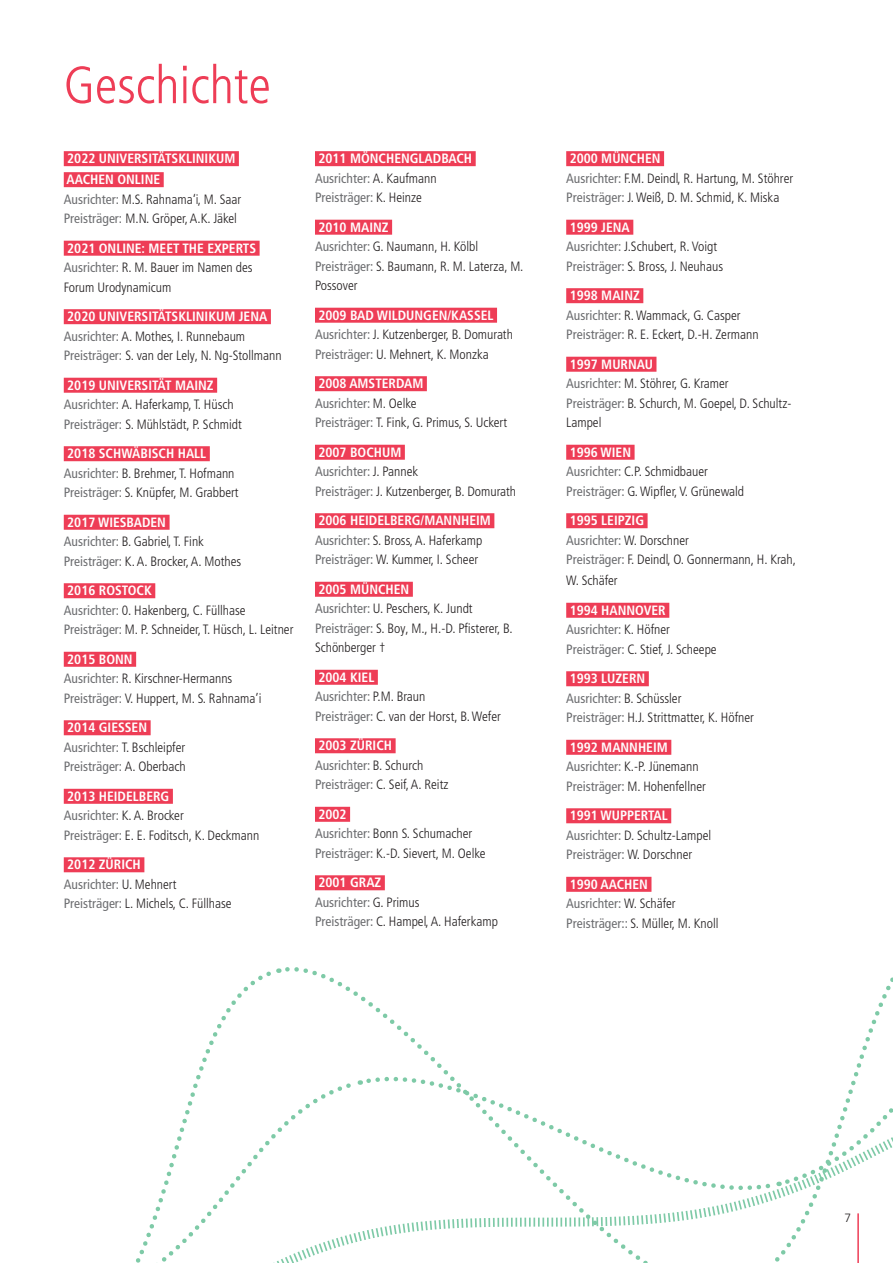
<style>
.page{position:relative;width:893px;height:1263px;background:#fff}
.page>*{position:absolute;margin:0;border:0;box-sizing:border-box;transform-origin:0 0}
.t1{font:300 condensed 52.5px "Frutiger LT Pro";color:#ee3d56}
.t2{font:300 condensed 13.5px/19.5px "Frutiger LT Pro";color:#231f20}
.t3{font:condensed 13.5px/19.5px "Frutiger LT Pro";color:#6c6d70}
.t4{font:700 condensed 13.5px/21px "Frutiger LT Pro";color:#fff}
.t5{font:300 12px "Frutiger LT Pro";color:#231f20}
.s1{font-weight:400;color:#6c6d70}
.s2{font-weight:700;color:#fff}
.s3{font-weight:300;color:#231f20}
</style>
<div class="page">
<div style="left:64px;top:151px;width:175px;height:15px;background:#ee3d56"></div>
<div style="left:64px;top:172px;width:100px;height:15px;background:#ee3d56"></div>
<div style="left:64px;top:241px;width:196px;height:15px;background:#ee3d56"></div>
<div style="left:64px;top:309px;width:207px;height:15px;background:#ee3d56"></div>
<div style="left:64px;top:378px;width:153px;height:15px;background:#ee3d56"></div>
<div style="left:64px;top:446px;width:146px;height:15px;background:#ee3d56"></div>
<div style="left:64px;top:515px;width:106px;height:15px;background:#ee3d56"></div>
<div style="left:64px;top:583px;width:91px;height:15px;background:#ee3d56"></div>
<div style="left:64px;top:652px;width:72px;height:15px;background:#ee3d56"></div>
<div style="left:64px;top:720px;width:87px;height:15px;background:#ee3d56"></div>
<div style="left:64px;top:789px;width:109px;height:15px;background:#ee3d56"></div>
<div style="left:64px;top:857px;width:80px;height:15px;background:#ee3d56"></div>
<div style="left:315px;top:151px;width:161px;height:15px;background:#ee3d56"></div>
<div style="left:315px;top:220px;width:77px;height:15px;background:#ee3d56"></div>
<div style="left:315px;top:308px;width:182px;height:15px;background:#ee3d56"></div>
<div style="left:315px;top:376px;width:112px;height:15px;background:#ee3d56"></div>
<div style="left:315px;top:445px;width:90px;height:15px;background:#ee3d56"></div>
<div style="left:315px;top:513px;width:179px;height:15px;background:#ee3d56"></div>
<div style="left:315px;top:582px;width:98px;height:15px;background:#ee3d56"></div>
<div style="left:315px;top:670px;width:63px;height:15px;background:#ee3d56"></div>
<div style="left:315px;top:738px;width:81px;height:15px;background:#ee3d56"></div>
<div style="left:315px;top:807px;width:35px;height:15px;background:#ee3d56"></div>
<div style="left:315px;top:875px;width:70px;height:15px;background:#ee3d56"></div>
<div style="left:566px;top:151px;width:98px;height:15px;background:#ee3d56"></div>
<div style="left:566px;top:220px;width:67px;height:15px;background:#ee3d56"></div>
<div style="left:566px;top:288px;width:77px;height:15px;background:#ee3d56"></div>
<div style="left:566px;top:357px;width:90px;height:15px;background:#ee3d56"></div>
<div style="left:566px;top:445px;width:69px;height:15px;background:#ee3d56"></div>
<div style="left:566px;top:513px;width:82px;height:15px;background:#ee3d56"></div>
<div style="left:566px;top:603px;width:103px;height:15px;background:#ee3d56"></div>
<div style="left:566px;top:671px;width:83px;height:15px;background:#ee3d56"></div>
<div style="left:566px;top:740px;width:105px;height:15px;background:#ee3d56"></div>
<div style="left:566px;top:808px;width:105px;height:15px;background:#ee3d56"></div>
<div style="left:566px;top:877px;width:85px;height:15px;background:#ee3d56"></div>
<svg style="left:136px;top:967px;width:757px;height:296px"></svg>
<h1 class="t1" style="left:64px;top:55px;width:209px">Geschichte</h1>
<p class="t4" style="left:67px;top:148px;width:170px">2022 UNIVERSITÄTSKLINIKUM<br>AACHEN ONLINE</p>
<p class="t2" style="left:64px;top:189px;width:179px"><span class="s1">Ausrichter:</span> M.S. Rahnama‘i, M. Saar<br><span class="s1">Preisträger:</span> M.N. Gröper, A.K. Jäkel</p>
<p class="t2" style="left:64px;top:238px;width:194px"><span class="s2">2021 ONLINE: MEET THE EXPERTS<br></span><span class="s1">Ausrichter:</span> R. M. Bauer im Namen des<br>Forum Urodynamicum</p>
<p class="t2" style="left:64px;top:307px;width:219px"><span class="s2">2020 UNIVERSITÄTSKLINIKUM JENA<br></span><span class="s1">Ausrichter:</span> A. Mothes, I. Runnebaum<br><span class="s1">Preisträger:</span> S. van der Lely, N. Ng-Stollmann</p>
<p class="t2" style="left:64px;top:375px;width:180px"><span class="s2">2019 UNIVERSITÄT MAINZ<br></span><span class="s1">Ausrichter:</span> A. Haferkamp, T. Hüsch<br><span class="s1">Preisträger:</span> S. Mühlstädt, P. Schmidt</p>
<p class="t2" style="left:64px;top:444px;width:176px"><span class="s2">2018 SCHWÄBISCH HALL<br></span><span class="s1">Ausrichter:</span> B. Brehmer, T. Hofmann<br><span class="s1">Preisträger:</span> S. Knüpfer, M. Grabbert</p>
<p class="t2" style="left:64px;top:512px;width:179px"><span class="s2">2017 WIESBADEN<br></span><span class="s1">Ausrichter:</span> B. Gabriel, T. Fink<br><span class="s1">Preisträger:</span> K. A. Brocker, A. Mothes</p>
<p class="t2" style="left:64px;top:581px;width:231px"><span class="s2">2016 ROSTOCK<br></span><span class="s1">Ausrichter:</span> 0. Hakenberg, C. Füllhase<br><span class="s1">Preisträger:</span> M. P. Schneider, T. Hüsch, L. Leitner</p>
<p class="t2" style="left:64px;top:649px;width:199px"><span class="s2">2015 BONN<br></span><span class="s1">Ausrichter:</span> R. Kirschner-Hermanns<br><span class="s1">Preisträger:</span> V. Huppert, M. S. Rahnama’i</p>
<p class="t3" style="left:64px;top:718px;width:123px"><span class="s2">2014 GIESSEN<br></span>Ausrichter: <span class="s3">T. Bschleipfer<br></span>Preisträger: <span class="s3">A. Oberbach</span></p>
<p class="t2" style="left:64px;top:786px;width:197px"><span class="s2">2013 HEIDELBERG<br></span><span class="s1">Ausrichter:</span> K. A. Brocker<br><span class="s1">Preisträger:</span> E. E. Foditsch, K. Deckmann</p>
<p class="t2" style="left:64px;top:855px;width:169px"><span class="s2">2012 ZÜRICH<br></span><span class="s1">Ausrichter:</span> U. Mehnert<br><span class="s1">Preisträger:</span> L. Michels, C. Füllhase</p>
<p class="t3" style="left:315px;top:149px;width:159px"><span class="s2">2011 MÖNCHENGLADBACH<br></span>Ausrichter: <span class="s3">A. Kaufmann<br></span>Preisträger: <span class="s3">K. Heinze</span></p>
<p class="t2" style="left:315px;top:217px;width:210px"><span class="s2">2010 MAINZ<br></span><span class="s1">Ausrichter:</span> G. Naumann, H. Kölbl<br><span class="s1">Preisträger:</span> S. Baumann, R. M. Laterza, M.<br>Possover</p>
<p class="t2" style="left:315px;top:305px;width:199px"><span class="s2">2009 BAD WILDUNGEN/KASSEL<br></span><span class="s1">Ausrichter:</span> J. Kutzenberger, B. Domurath<br><span class="s1">Preisträger:</span> U. Mehnert, K. Monzka</p>
<p class="t2" style="left:315px;top:374px;width:194px"><span class="s2">2008 AMSTERDAM<br></span><span class="s1">Ausrichter:</span> M. Oelke<br><span class="s1">Preisträger:</span> T. Fink, G. Primus, S. Uckert</p>
<p class="t2" style="left:315px;top:442px;width:203px"><span class="s2">2007 BOCHUM<br></span><span class="s1">Ausrichter:</span> J. Pannek<br><span class="s1">Preisträger:</span> J. Kutzenberger, B. Domurath</p>
<p class="t2" style="left:315px;top:511px;width:177px"><span class="s2">2006 HEIDELBERG/MANNHEIM<br></span><span class="s1">Ausrichter:</span> S. Bross, A. Haferkamp<br><span class="s1">Preisträger:</span> W. Kummer, I. Scheer</p>
<p class="t2" style="left:315px;top:579px;width:199px"><span class="s2">2005 MÜNCHEN<br></span><span class="s1">Ausrichter:</span> U. Peschers, K. Jundt<br><span class="s1">Preisträger:</span> S. Boy, M., H.-D. Pfisterer, B.<br>Schönberger †</p>
<p class="t2" style="left:315px;top:667px;width:187px"><span class="s2">2004 KIEL<br></span><span class="s1">Ausrichter:</span> P.M. Braun<br><span class="s1">Preisträger:</span> C. van der Horst, B. Wefer</p>
<p class="t3" style="left:315px;top:736px;width:135px"><span class="s2">2003 ZÜRICH<br></span>Ausrichter: <span class="s3">B. Schurch<br></span>Preisträger: <span class="s3">C. Seif, A. Reitz</span></p>
<p class="t2" style="left:315px;top:804px;width:172px"><span class="s2">2002<br></span><span class="s1">Ausrichter:</span> Bonn S. Schumacher<br><span class="s1">Preisträger:</span> K.-D. Sievert, M. Oelke</p>
<p class="t2" style="left:315px;top:873px;width:184px"><span class="s2">2001 GRAZ<br></span><span class="s1">Ausrichter:</span> G. Primus<br><span class="s1">Preisträger:</span> C. Hampel, A. Haferkamp</p>
<p class="t2" style="left:566px;top:149px;width:228px"><span class="s2">2000 MÜNCHEN<br></span><span class="s1">Ausrichter:</span> F.M. Deindl, R. Hartung, M. Stöhrer<br><span class="s1">Preisträger:</span> J. Weiß, D. M. Schmid, K. Miska</p>
<p class="t2" style="left:566px;top:217px;width:158px"><span class="s2">1999 JENA<br></span><span class="s1">Ausrichter:</span> J.Schubert, R. Voigt<br><span class="s1">Preisträger:</span> S. Bross, J. Neuhaus</p>
<p class="t2" style="left:566px;top:286px;width:194px"><span class="s2">1998 MAINZ<br></span><span class="s1">Ausrichter:</span> R. Wammack, G. Casper<br><span class="s1">Preisträger:</span> R. E. Eckert, D.-H. Zermann</p>
<p class="t2" style="left:566px;top:354px;width:227px"><span class="s2">1997 MURNAU<br></span><span class="s1">Ausrichter:</span> M. Stöhrer, G. Kramer<br><span class="s1">Preisträger:</span> B. Schurch, M. Goepel, D. Schultz-<br>Lampel</p>
<p class="t2" style="left:566px;top:442px;width:179px"><span class="s2">1996 WIEN<br></span><span class="s1">Ausrichter:</span> C.P. Schmidbauer<br><span class="s1">Preisträger:</span> G. Wipfler, V. Grünewald</p>
<p class="t2" style="left:566px;top:511px;width:231px"><span class="s2">1995 LEIPZIG<br></span><span class="s1">Ausrichter:</span> W. Dorschner<br><span class="s1">Preisträger:</span> F. Deindl, O. Gonnermann, H. Krah,</p>
<p class="t2" style="left:566px;top:571px;width:53px">W. Schäfer</p>
<p class="t2" style="left:566px;top:600px;width:152px"><span class="s2">1994 HANNOVER<br></span><span class="s1">Ausrichter:</span> K. Höfner<br><span class="s1">Preisträger:</span> C. Stief, J. Scheepe</p>
<p class="t2" style="left:566px;top:669px;width:189px"><span class="s2">1993 LUZERN<br></span><span class="s1">Ausrichter:</span> B. Schüssler<br><span class="s1">Preisträger:</span> H.J. Strittmatter, K. Höfner</p>
<p class="t2" style="left:566px;top:737px;width:141px"><span class="s2">1992 MANNHEIM<br></span><span class="s1">Ausrichter:</span> K.-P. Jünemann<br><span class="s1">Preisträger:</span> M. Hohenfellner</p>
<p class="t2" style="left:566px;top:806px;width:146px"><span class="s2">1991 WUPPERTAL<br></span><span class="s1">Ausrichter:</span> D. Schultz-Lampel<br><span class="s1">Preisträger:</span> W. Dorschner</p>
<p class="t2" style="left:566px;top:874px;width:154px"><span class="s2">1990 AACHEN<br></span><span class="s1">Ausrichter:</span> W. Schäfer<br><span class="s1">Preisträger::</span> S. Müller, M. Knoll</p>
<p class="t5" style="left:844px;top:1211px;width:8px">7</p>
</div>
